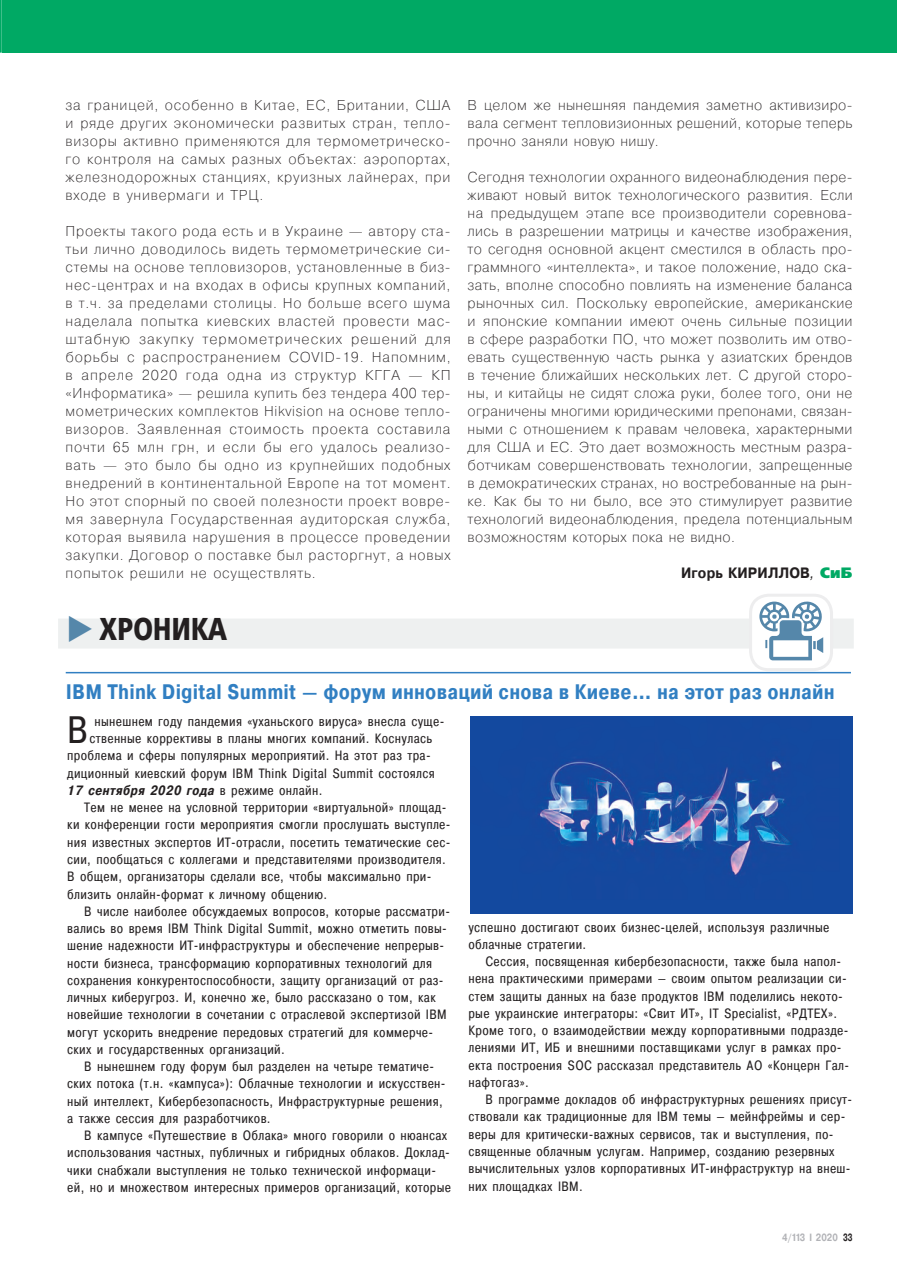
<style>
.page{position:relative;width:897px;height:1267px;background:#fff}
.page>*{position:absolute;margin:0;border:0;box-sizing:border-box;transform-origin:0 0}
.t1{font:38.1px "Pragmatica Cond";color:#231f20}
.t2{font:700 31.5px "Free Set";letter-spacing:.01em;color:#231f20;scale:.8 1}
.t3{font:700 21px "Pragmatica Cond";letter-spacing:.01em;color:#317fc2}
.t4{font:700 15px "Pragmatica";letter-spacing:.015em;color:#231f20;scale:.9 1}
.t5{font:200 14.25px/18px "Pragmatica";letter-spacing:.035em;color:#231f20;text-align:justify}
.t6{font:13.5px/17.2px "Pragmatica Cond";letter-spacing:.025em;color:#231f20}
.t7{font:italic 700 13.5px "Pragmatica Cond";letter-spacing:.025em;color:#231f20}
.t8{font:700 10.5px "Pragmatica";color:#b2b3b7;scale:.8 1}
.s1{color:#5587aa}
.s2{font-weight:400;font-style:italic}
.s3{font-family:"Free Set";font-weight:800;color:#00a964}
.s4{font-weight:400;font-style:normal}
.s5{color:#231f20}
</style>
<div class="page">
<div style="left:2px;top:0;width:894px;height:53px;background:#00a964"></div>
<div style="left:58px;top:618px;width:795px;height:30px;background:#eef0f0"></div>
<div style="left:750px;top:595px;width:81px;height:74px;background:#fff;border-radius:18px"></div>
<div style="left:749px;top:593px;width:83px;height:78px;border:3px solid #ededee;border-radius:18px"></div>
<svg style="left:759px;top:601px;width:64px;height:59px"></svg>
<hr style="left:66px;top:672px;width:784px;height:1px;background:#317fc2">
<img style="left:470px;top:716px;width:382px;height:197px">
<svg style="left:0;top:0;width:2px;height:53px"></svg>
<p class="t5" style="left:66px;top:95px;width:386px">за границей, особенно в Китае, ЕС, Британии, США и ряде других экономически развитых стран, тепло&shy;визоры активно применяются для термометрическо&shy;го контроля на самых разных объектах: аэропортах, железнодорожных станциях, круизных лайнерах, при входе в универмаги и ТРЦ.</p>
<p class="t5" style="left:66px;top:221px;width:386px">Проекты такого рода есть и в Украине — автору ста&shy;тьи лично доводилось видеть термометрические си&shy;стемы на основе тепловизоров, установленные в биз&shy;нес-центрах и на входах в офисы крупных компаний, в т.ч. за пределами столицы. Но больше всего шума наделала попытка киевских властей провести мас&shy;штабную закупку термометрических решений для борьбы с распространением COVID‑19. Напомним, в апреле 2020 года одна из структур КГГА — КП «Информатика» — решила купить без тендера 400 тер&shy;мометрических комплектов Hikvision на основе тепло&shy;визоров. Заявленная стоимость проекта составила почти 65 млн грн, и если бы его удалось реализо&shy;вать — это было бы одно из крупнейших подобных внедрений в континентальной Европе на тот момент.<br>Но этот спорный по своей полезности проект вовре&shy;мя завернула Государственная аудиторская служба, которая выявила нарушения в процессе проведении закупки. Договор о поставке был расторгнут, а новых попыток решили не осуществлять.</p>
<h2 class="t2" style="left:67px;top:610px;width:202px"><span class="s1">◆</span> Хроника</h2>
<p class="t5" style="left:467px;top:95px;width:386px">В целом же нынешняя пандемия заметно активизиро&shy;вала сегмент тепловизионных решений, которые теперь прочно заняли новую нишу.</p>
<p class="t5" style="left:467px;top:167px;width:387px">Сегодня технологии охранного видеонаблюдения пере&shy;живают новый виток технологического развития. Если на предыдущем этапе все производители соревнова&shy;лись в разрешении матрицы и качестве изображения, то сегодня основной акцент сместился в область про&shy;граммного «интеллекта», и такое положение, надо ска&shy;зать, вполне способно повлиять на изменение баланса рыночных сил. Поскольку европейские, американские и японские компании имеют очень сильные позиции в сфере разработки ПО, что может позволить им отво&shy;евать существенную часть рынка у азиатских брендов в течение ближайших нескольких лет. С другой сторо&shy;ны, и китайцы не сидят сложа руки, более того, они не ограничены многими юридическими препонами, связан&shy;ными с отношением к правам человека, характерными для США и ЕС. Это дает возможность местным разра&shy;ботчикам совершенствовать технологии, запрещенные в демократических странах, но востребованные на рын&shy;ке. Как бы то ни было, все это стимулирует развитие технологий видеонаблюдения, предела потенциальным возможностям которых пока не видно.</p>
<p class="t4" style="left:681px;top:563px;width:192px">Игорь КИРИЛЛОВ<span class="s2">,</span> <span class="s3">СиБ</span></p>
<h3 class="t3" style="left:66px;top:678px;width:770px">IBM Think Digital Summit — форум инноваций снова в Киеве… на этот раз онлайн</h3>
<h1 class="t1" style="left:67px;top:706px;width:23px">В</h1>
<p class="t6" style="left:95px;top:712px;width:351px">нынешнем году пандемия «уханьского вируса» внесла суще‑</p>
<p class="t6" style="left:89px;top:729px;width:344px">ственные коррективы в планы многих компаний. Коснулась</p>
<p class="t6" style="left:67px;top:747px;width:365px">проблема и сферы популярных мероприятий. На этот раз тра‑</p>
<p class="t6" style="left:67px;top:764px;width:369px">диционный киевский форум IBM Think Digital Summit состоялся</p>
<p class="t7" style="left:67px;top:782px;width:257px">17 сентября 2020 года <span class="s4">в режиме онлайн.</span></p>
<p class="t6" style="left:84px;top:798px;width:363px">Тем не менее на условной территории «виртуальной» площад‑</p>
<p class="t6" style="left:67px;top:816px;width:385px">ки конференции гости мероприятия смогли прослушать выступле‑</p>
<p class="t6" style="left:67px;top:833px;width:384px">ния известных экспертов ИТ‑отрасли, посетить тематические сес‑</p>
<p class="t6" style="left:67px;top:850px;width:380px">сии, пообщаться с коллегами и представителями производителя.</p>
<p class="t6" style="left:67px;top:867px;width:365px">В общем, организаторы сделали все, чтобы максимально при‑</p>
<p class="t6" style="left:67px;top:885px;width:261px">близить онлайн-формат к личному общению.</p>
<p class="t6" style="left:84px;top:902px;width:367px">В числе наиболее обсуждаемых вопросов, которые рассматри‑</p>
<p class="t6" style="left:67px;top:919px;width:381px">вались во время IBM Think Digital Summit, можно отметить повы‑</p>
<p class="t6" style="left:67px;top:936px;width:378px">шение надежности ИТ‑инфраструктуры и обеспечение непрерыв‑</p>
<p class="t6" style="left:67px;top:954px;width:366px">ности бизнеса, трансформацию корпоративных технологий для</p>
<p class="t6" style="left:67px;top:971px;width:377px">сохранения конкурентоспособности, защиту организаций от раз‑</p>
<p class="t6" style="left:67px;top:988px;width:370px">личных киберугроз. И, конечно же, было рассказано о том, как</p>
<p class="t6" style="left:67px;top:1005px;width:381px">новейшие технологии в сочетании с отраслевой экспертизой IBM</p>
<p class="t6" style="left:67px;top:1023px;width:367px">могут ускорить внедрение передовых стратегий для коммерче‑</p>
<p class="t6" style="left:67px;top:1040px;width:219px">ских и государственных организаций.</p>
<p class="t6" style="left:84px;top:1057px;width:351px">В нынешнем году форум был разделен на четыре тематиче‑</p>
<p class="t6" style="left:67px;top:1075px;width:380px">ских потока (т.н. «кампуса»): Облачные технологии и искусствен‑</p>
<p class="t6" style="left:67px;top:1092px;width:377px">ный интеллект, Кибербезопасность, Инфраструктурные решения,</p>
<p class="t6" style="left:67px;top:1109px;width:205px">а также сессия для разработчиков.</p>
<p class="t6" style="left:84px;top:1126px;width:364px">В кампусе «Путешествие в Облака» много говорили о нюансах</p>
<p class="t6" style="left:67px;top:1144px;width:384px">использования частных, публичных и гибридных облаков. Доклад‑</p>
<p class="t6" style="left:67px;top:1161px;width:370px">чики снабжали выступления не только технической информаци‑</p>
<p class="t6" style="left:67px;top:1178px;width:385px">ей, но и множеством интересных примеров организаций, которые</p>
<p class="t6" style="left:468px;top:918px;width:362px">успешно достигают своих бизнес-целей, используя различные облачные стратегии.</p>
<p class="t6" style="left:468px;top:952px;width:382px;text-indent:17px">Сессия, посвященная кибербезопасности, также была напол‑ нена практическими примерами — своим опытом реализации си‑ стем защиты данных на базе продуктов IBM поделились некото‑ рые украинские интеграторы: «Свит ИТ», IT Specialist, «РДТЕХ».<br>Кроме того, о взаимодействии между корпоративными подразде‑ лениями ИТ, ИБ и внешними поставщиками услуг в рамках про‑ екта построения SOC рассказал представитель АО «Концерн Гал‑ нафтогаз».</p>
<p class="t6" style="left:468px;top:1090px;width:385px;text-indent:17px">В программе докладов об инфраструктурных решениях присут‑ ствовали как традиционные для IBM темы — мейнфреймы и сер‑ веры для критически-важных сервисов, так и выступления, по‑ священные облачным услугам. Например, созданию резервных вычислительных узлов корпоративных ИТ‑инфраструктур на внеш‑ них площадках IBM.</p>
<p class="t8" style="left:782px;top:1230px;width:90px">4/113 I 2020 <span class="s5">33</span></p>
</div>
